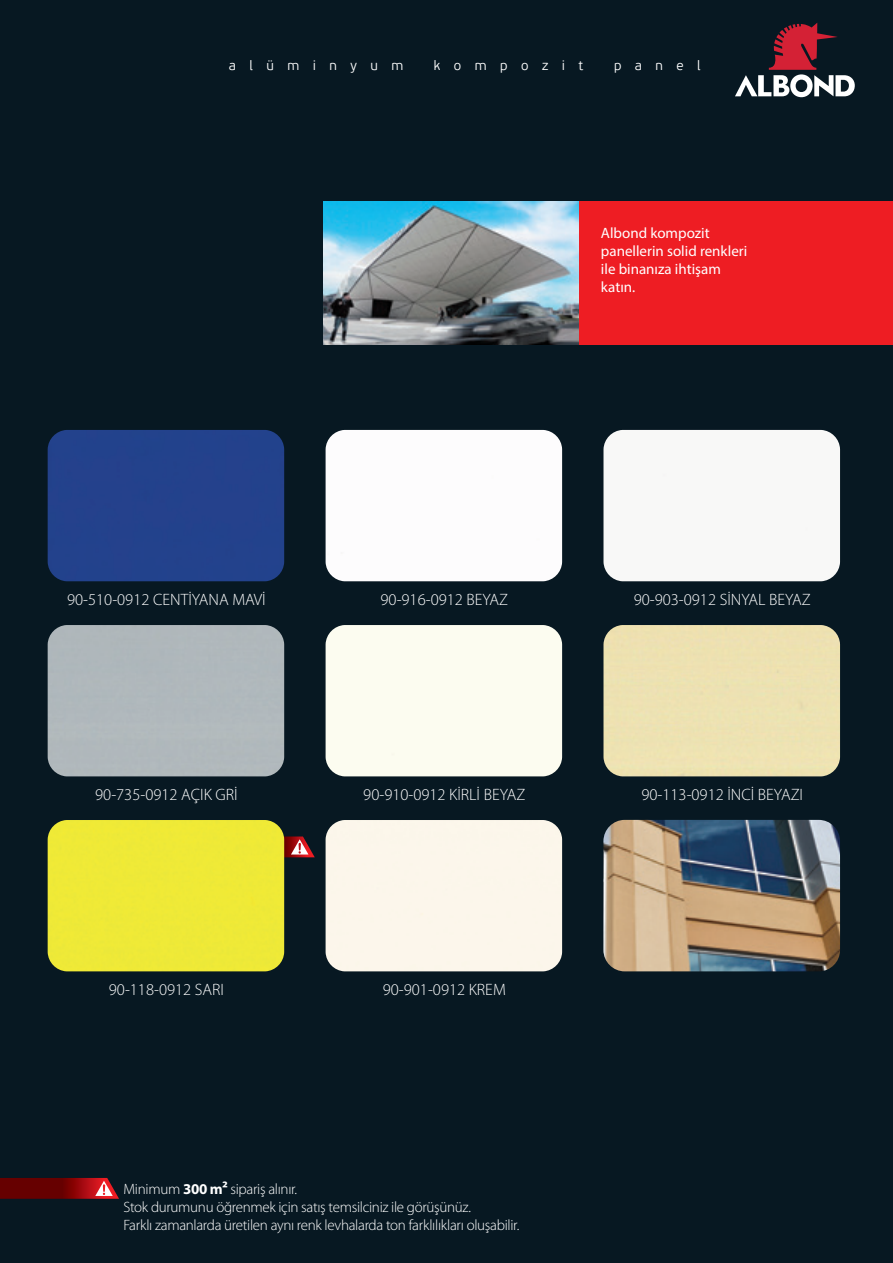
<style>
.page{position:relative;width:893px;height:1263px;background:#071822}
.page>*{position:absolute;margin:0;border:0;box-sizing:border-box;transform-origin:0 0}
.t1{font:300 16.5px "Myriad Pro";color:#fff}
.t2{font:300 15px/18px "Myriad Pro";letter-spacing:-.02em;color:#fff}
.t3{font:15px/18px "Myriad Pro";color:#fff}
.t4{font:300 13.5px "PF Beau Sans Pro";letter-spacing:1em;color:#fff}
.s1{font-weight:700}
</style>
<div class="page">
<div style="left:396px;top:202px;width:497px;height:143px;background:#ee1d23"></div>
<img style="left:323px;top:202px;width:255px;height:143px">
<img style="left:603px;top:820px;width:237px;height:151px">
<svg style="left:735px;top:23px;width:120px;height:74px"></svg>
<svg style="left:284px;top:836px;width:31px;height:21px"></svg>
<svg style="left:0;top:1178px;width:119px;height:21px;background:#821114"></svg>
<div style="left:326px;top:430px;width:236px;height:151px;background:#fdfcfd"></div>
<div style="left:48px;top:430px;width:236px;height:151px;background:#23428c"></div>
<div style="left:603px;top:430px;width:237px;height:151px;background:#f8f8f7"></div>
<div style="left:48px;top:625px;width:236px;height:151px;background:#b0b8bc"></div>
<div style="left:603px;top:625px;width:237px;height:151px;background:#ede2b2"></div>
<div style="left:48px;top:820px;width:236px;height:151px;background:#efe937"></div>
<div style="left:326px;top:820px;width:236px;height:151px;background:#fcf6eb"></div>
<div style="left:326px;top:625px;width:236px;height:151px;background:#fcfcf0"></div>
<p class="t4" style="left:229px;top:57px;width:176px">alüminyum</p>
<p class="t4" style="left:434px;top:57px;width:151px">kompozit</p>
<p class="t4" style="left:614px;top:57px;width:88px">panel</p>
<p class="t3" style="left:601px;top:224px;width:148px">Albond kompozit panellerin solid renkleri ile binanıza ihtişam katın.</p>
<p class="t1" style="left:67px;top:590px;width:200px">90-510-0912 CENTİYANA MAVİ</p>
<p class="t1" style="left:381px;top:590px;width:129px">90-916-0912 BEYAZ</p>
<p class="t1" style="left:95px;top:785px;width:144px">90-735-0912 AÇIK GRİ</p>
<p class="t1" style="left:363px;top:785px;width:164px">90-910-0912 KİRLİ BEYAZ</p>
<p class="t1" style="left:109px;top:980px;width:117px">90-118-0912 SARI</p>
<p class="t1" style="left:383px;top:980px;width:124px">90-901-0912 KREM</p>
<p class="t2" style="left:123px;top:1180px;width:397px">Minimum <span class="s1">300 m²</span> sipariş alınır.<br>Stok durumunu öğrenmek için satış temsilciniz ile görüşünüz.<br>Farklı zamanlarda üretilen aynı renk levhalarda ton farklılıkları oluşabilir.</p>
<p class="t1" style="left:634px;top:590px;width:178px">90-903-0912 SİNYAL BEYAZ</p>
<p class="t1" style="left:641px;top:785px;width:163px">90-113-0912 İNCİ BEYAZI</p>
</div>
